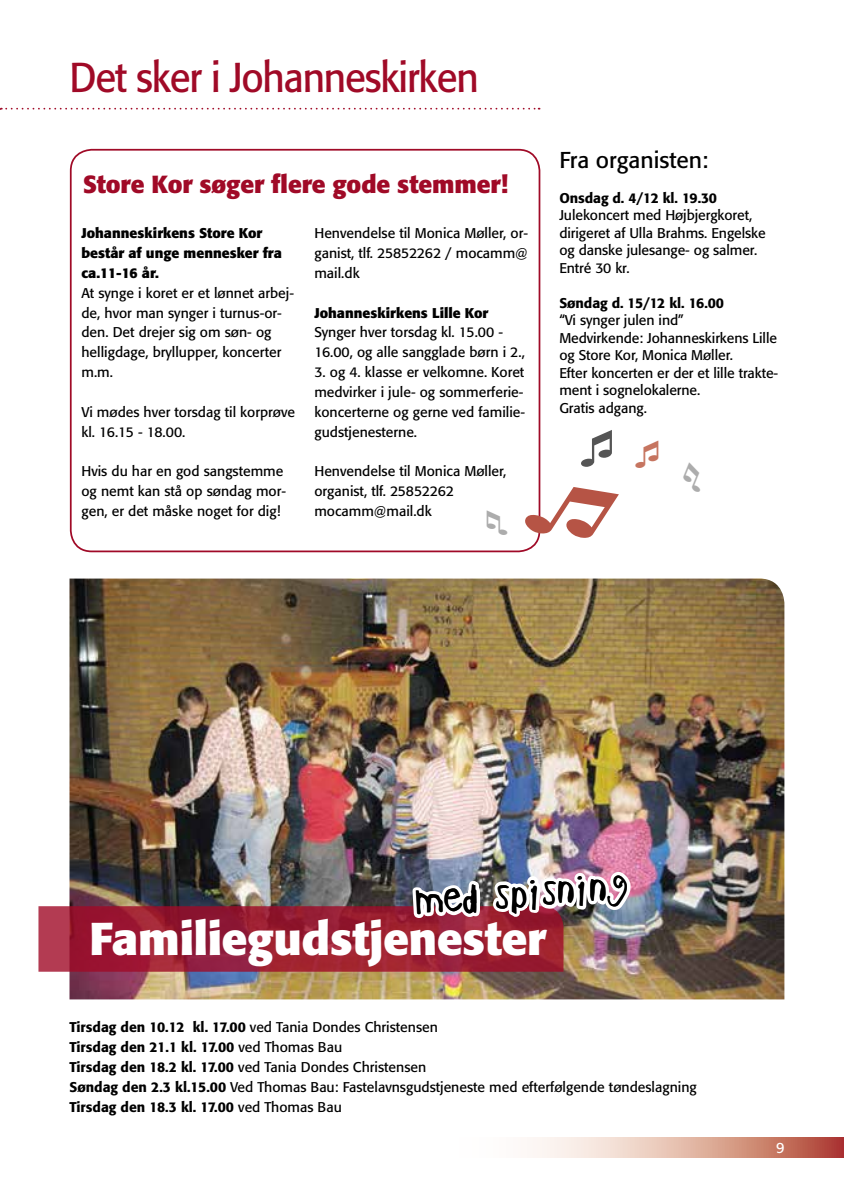
<style>
.page{position:relative;width:844px;height:1191px;background:#fff}
.page>*{position:absolute;margin:0;border:0;box-sizing:border-box;transform-origin:0 0}
.t1{font:700 45.5px "Formata";letter-spacing:-.005em;color:#fff}
.t2{font:41.3px "Formata";letter-spacing:-.03em;color:#a00a27;scale:.93 1}
.t3{font:35px "Childs Play Age Seven";color:#000}
.t4{font:700 24.5px "Formata";letter-spacing:-.005em;color:#a00a27}
.t5{font:22.75px "Formata";color:#000}
.t6{font:14.88px "Formata";color:#fff}
.t7{font:14px/19.8px "Formata";color:#000}
.t8{font:700 14px/19.8px "Formata";color:#000}
.t9{font:500 14px "Formata";letter-spacing:-.005em;color:#000}
.s1{font-weight:500}
</style>
<div class="page">
<svg style="left:532px;top:1137px;width:311px;height:20px;background:#d29281"></svg>
<svg style="left:0;top:108px;width:539px;height:2px"></svg>
<div style="left:70px;top:149px;width:470px;height:403px;border:2px solid #a00a27;border-radius:21px"></div>
<img style="left:69px;top:578px;width:715px;height:421px">
<img style="left:38px;top:680px;width:597px;height:476px">
<svg style="left:522px;top:429px;width:19px;height:123px"></svg>
<h2 class="t2" style="left:69px;top:52px;width:441px">Det sker i Johanneskirken</h2>
<h3 class="t4" style="left:83px;top:169px;width:427px">Store Kor søger flere gode stemmer!</h3>
<p class="t8" style="left:81px;top:223px;width:202px">Johanneskirkens Store Kor består af unge mennesker fra ca.11-16 år.</p>
<p class="t7" style="left:81px;top:283px;width:214px">At synge i koret er et lønnet arbej&shy;de, hvor man synger i turnus-or&shy;den. Det drejer sig om søn- og helligdage, bryllupper, koncerter m.m.</p>
<p class="t7" style="left:81px;top:402px;width:215px">Vi mødes hver torsdag til korprøve kl. 16.15 - 18.00.</p>
<p class="t7" style="left:81px;top:461px;width:206px">Hvis du har en god sangstemme og nemt kan stå op søndag mor&shy;gen, er det måske noget for dig!</p>
<p class="t7" style="left:314px;top:223px;width:215px;text-align:justify">Henvendelse til Monica Møller, or&shy;ganist, tlf. 25852262 / mocamm@ mail.dk</p>
<p class="t8" style="left:314px;top:302px;width:176px">Johanneskirkens Lille Kor</p>
<p class="t7" style="left:314px;top:322px;width:212px">Synger hver torsdag kl. 15.00 -<br>16.00, og alle sangglade børn i 2.,</p>
<p class="t7" style="left:314px;top:362px;width:212px">3. og 4. klasse er velkomne. Koret medvirker i jule- og sommerferie&shy;koncerterne og gerne ved familie&shy;gudstjenesterne.</p>
<p class="t7" style="left:314px;top:461px;width:193px">Henvendelse til Monica Møller, organist, tlf. 25852262 mocamm@mail.dk</p>
<h3 class="t5" style="left:559px;top:146px;width:150px">Fra organisten:</h3>
<p class="t9" style="left:559px;top:189px;width:159px">Onsdag d. 4/12 kl. 19.30</p>
<p class="t7" style="left:559px;top:206px;width:208px;line-height:17.5px">Julekoncert med Højbjergkoret, dirigeret af Ulla Brahms. Engelske og danske julesange- og salmer.<br>Entré 30 kr.</p>
<p class="t9" style="left:559px;top:294px;width:166px">Søndag d. 15/12 kl. 16.00</p>
<p class="t7" style="left:559px;top:311px;width:220px;line-height:17.5px">“Vi synger julen ind”<br>Medvirkende: Johanneskirkens Lille og Store Kor, Monica Møller.<br>Efter koncerten er der et lille trakte&shy;ment i sognelokalerne.<br>Gratis adgang.</p>
<h3 class="t3" style="left:414px;top:885px;width:215px;rotate:-4deg">med spisning</h3>
<h1 class="t1" style="left:89px;top:910px;width:459px">Familiegudstjenester</h1>
<p class="t7" style="left:69px;top:1017px;width:628px"><span class="s1">Tirsdag den 10.12 kl. 17.00</span> ved Tania Dondes Christensen<br><span class="s1">Tirsdag den 21.1 kl. 17.00</span> ved Thomas Bau<br><span class="s1">Tirsdag den 18.2 kl. 17.00</span> ved Tania Dondes Christensen<br><span class="s1">Søndag den 2.3 kl.15.00</span> Ved Thomas Bau: Fastelavnsgudstjeneste med efterfølgende tøndeslagning <span class="s1">Tirsdag den 18.3 kl. 17.00</span> ved Thomas Bau</p>
<p class="t6" style="left:775px;top:1138px;width:10px">9</p>
</div>
